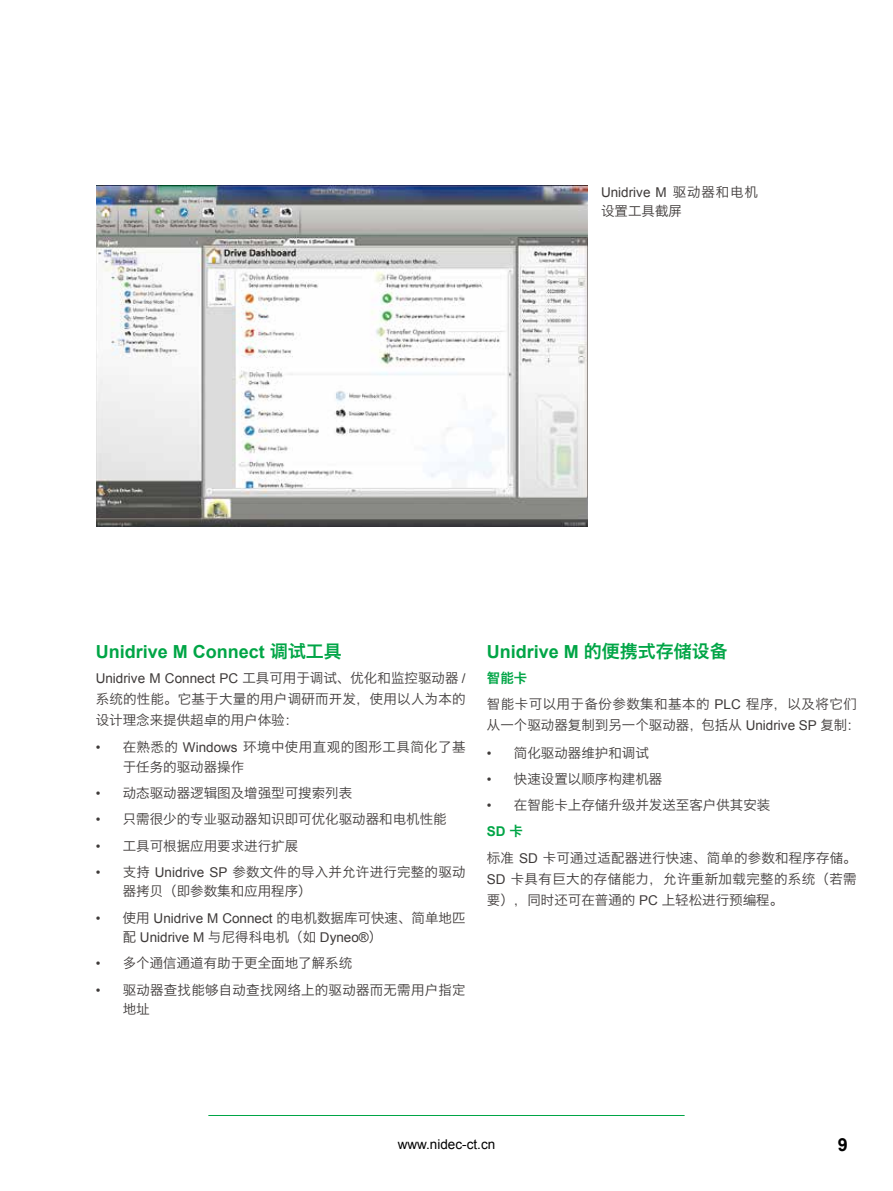
<style>
.page{position:relative;width:893px;height:1191px;background:#fff}
.page>*{position:absolute;margin:0;border:0;box-sizing:border-box;transform-origin:0 0}
.t1{font:700 18px "Arial";color:#00a546}
.t2{font:700 18px "Arial";color:#000}
.t3{font:13.5px/21px "Hiragino Sans GB W3";color:#3e3a39}
.t4{font:13.5px/19.5px "Arial";color:#3e3a39}
.t5{font:13.5px/21px "Hiragino Sans GB W3";letter-spacing:.035em;color:#3e3a39}
.t6{font:13.5px/19.5px "Hiragino Sans GB W3";letter-spacing:.03em;color:#3e3a39}
.t7{font:13.5px "Arial";color:#000}
.t8{font:13.5px "Hiragino Sans GB W6";color:#00a546}
.t9{font:700 13.5px "Arial";color:#00a546}
.s1{font-family:"Hiragino Sans GB W3"}
.s2{font-family:"Hiragino Sans GB W6";font-weight:400}
.s3{font-family:"Arial"}
</style>
<div class="page">
<hr style="left:208px;top:1115px;width:477px;height:1px;background:#00a546">
<img style="left:96px;top:185px;width:491px;height:342px">
<p class="t4" style="left:601px;top:182px;width:159px">Unidrive M <span class="s1">驱动器和电机</span></p>
<p class="t3" style="left:601px;top:200px;width:82px">设置工具截屏</p>
<h1 class="t1" style="left:96px;top:640px;width:248px">Unidrive M Connect <span class="s2">调试工具</span></h1>
<p class="t4" style="left:96px;top:668px;width:371px">Unidrive M Connect PC <span class="s1">工具可用于调试、优化和监控驱动器</span> /</p>
<p class="t3" style="left:96px;top:687px;width:372px">系统的性能。它基于大量的用户调研而开发，使用以人为本的设计理念来提供超卓的用户体验：</p>
<p class="t6" style="left:123px;top:737px;width:344px;text-indent:-27px"><span class="s3">•</span> 在熟悉的 <span class="s3">Windows</span> 环境中使用直观的图形工具简化了基于任务的驱动器操作</p>
<p class="t3" style="left:96px;top:782px;width:258px"><span class="s3">•</span> 动态驱动器逻辑图及增强型可搜索列表</p>
<p class="t3" style="left:96px;top:808px;width:353px"><span class="s3">•</span> 只需很少的专业驱动器知识即可优化驱动器和电机性能</p>
<p class="t3" style="left:96px;top:834px;width:204px"><span class="s3">•</span> 工具可根据应用要求进行扩展</p>
<p class="t3" style="left:123px;top:861px;width:344px;line-height:19.5px;text-indent:-27px"><span class="s3">•</span> 支持 <span class="s3">Unidrive SP</span> 参数文件的导入并允许进行完整的驱动器拷贝（即参数集和应用程序）</p>
<p class="t4" style="left:123px;top:908px;width:344px;text-indent:-27px">• <span class="s1">使用</span> Unidrive M Connect <span class="s1">的电机数据库可快速、简单地匹配</span> Unidrive M <span class="s1">与尼得科电机（如</span> Dyneo®<span class="s1">）</span></p>
<p class="t3" style="left:96px;top:952px;width:258px"><span class="s3">•</span> 多个通信通道有助于更全面地了解系统</p>
<p class="t3" style="left:123px;top:979px;width:345px;line-height:19.5px;text-indent:-27px"><span class="s3">•</span> 驱动器查找能够自动查找网络上的驱动器而无需用户指定地址</p>
<h1 class="t1" style="left:487px;top:640px;width:243px">Unidrive M <span class="s2">的便携式存储设备</span></h1>
<p class="t8" style="left:487px;top:668px;width:42px">智能卡</p>
<p class="t5" style="left:487px;top:693px;width:375px">智能卡可以用于备份参数集和基本的 <span class="s3">PLC</span> 程序，以及将它们从一个驱动器复制到另一个驱动器，包括从 <span class="s3">Unidrive SP</span> 复制：</p>
<p class="t3" style="left:487px;top:741px;width:163px"><span class="s3">•</span> 简化驱动器维护和调试</p>
<p class="t3" style="left:487px;top:768px;width:177px"><span class="s3">•</span> 快速设置以顺序构建机器</p>
<p class="t3" style="left:487px;top:794px;width:285px"><span class="s3">•</span> 在智能卡上存储升级并发送至客户供其安装</p>
<p class="t9" style="left:487px;top:822px;width:38px">SD <span class="s2">卡</span></p>
<p class="t3" style="left:487px;top:846px;width:371px;text-align:justify">标准 <span class="s3">SD</span> 卡可通过适配器进行快速、简单的参数和程序存储。<span class="s3">SD</span> 卡具有巨大的存储能力，允许重新加载完整的系统（若需要），同时还可在普通的 <span class="s3">PC</span> 上轻松进行预编程。</p>
<p class="t7" style="left:398px;top:1135px;width:99px">www.nidec-ct.cn</p>
<h1 class="t2" style="left:838px;top:1133px;width:12px">9</h1>
</div>
